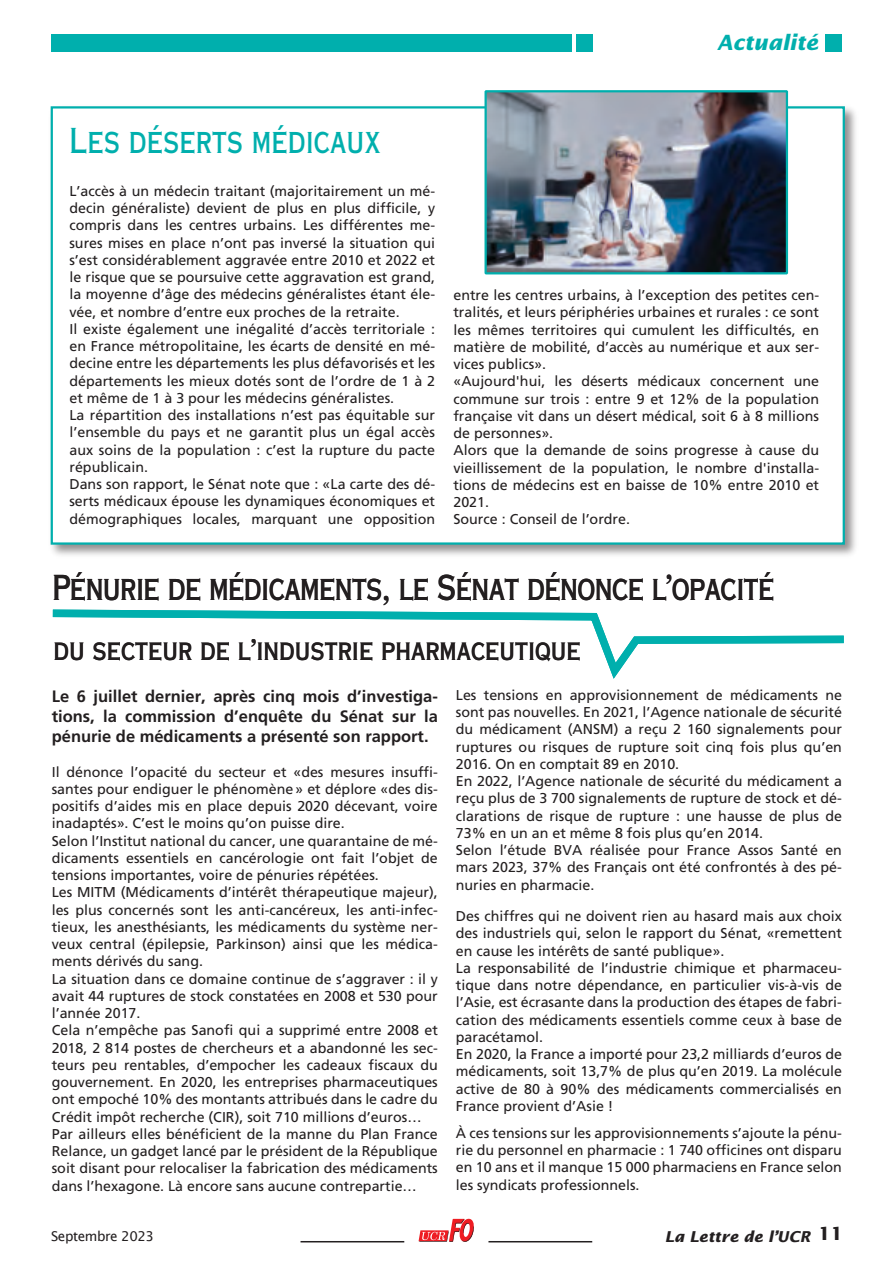
<style>
.page{position:relative;width:893px;height:1263px;background:#fff}
.page>*{position:absolute;margin:0;border:0;box-sizing:border-box;transform-origin:0 0}
.t1{font:34.5px "Copperplate Thirty AB";letter-spacing:-.02em;color:#231f20;scale:.85 1}
.t2{font:34.5px "Copperplate Thirty AB";color:#00afad;scale:.85 1}
.t3{font:28.5px "Copperplate Thirty AB";color:#231f20;scale:.9 1}
.t4{font:italic 700 21px "Lucida Sans";color:#00afad}
.t5{font:700 16.5px/20.2px "Frutiger";color:#231f20;text-align:justify}
.t6{font:italic 700 15px "Lucida Sans";color:#231f20}
.t7{font:14.25px/17.2px "Frutiger";color:#231f20}
.t8{font:13.5px "Lucida Sans";letter-spacing:-.03em;color:#231f20}
.s1{font-style:normal;font-size:18px}
</style>
<div class="page">
<svg style="left:419px;top:1219px;width:55px;height:23px"></svg>
<hr style="left:488px;top:1241px;width:104px;height:1px;background:#231f20">
<hr style="left:301px;top:1241px;width:103px;height:1px;background:#231f20">
<img style="left:50px;top:104px;width:806px;height:451px">
<div style="left:51px;top:106px;width:794px;height:439px;background:#fff;border:2px solid #00afad"></div>
<div style="left:51px;top:34px;width:520px;height:17px;background:#00afad"></div>
<div style="left:576px;top:34px;width:16px;height:17px;background:#00afad"></div>
<div style="left:826px;top:34px;width:16px;height:17px;background:#00afad"></div>
<img style="left:487px;top:93px;width:298px;height:178px">
<div style="left:484px;top:90px;width:304px;height:184px;border:2px solid #00afad"></div>
<svg style="left:52px;top:609px;width:792px;height:70px"></svg>
<h3 class="t4" style="left:717px;top:34px;width:103px">Actualité</h3>
<h1 class="t2" style="left:69px;top:121px;width:368px">Les déserts médicaux</h1>
<p class="t7" style="left:69px;top:183px;width:367px">L’accès à un médecin traitant (majoritairement un mé&shy;decin généraliste) devient de plus en plus difficile, y compris dans les centres urbains. Les différentes me&shy;sures mises en place n’ont pas inversé la situation qui s’est considérablement aggravée entre 2010 et 2022 et le risque que se poursuive cette aggravation est grand, la moyenne d’âge des médecins généralistes étant éle&shy;vée, et nombre d’entre eux proches de la retraite.<br>Il existe également une inégalité d’accès territoriale : en France métropolitaine, les écarts de densité en mé&shy;decine entre les départements les plus défavorisés et les départements les mieux dotés sont de l’ordre de 1 à 2 et même de 1 à 3 pour les médecins généralistes.<br>La répartition des installations n’est pas équitable sur l’ensemble du pays et ne garantit plus un égal accès aux soins de la population : c’est la rupture du pacte républicain.<br>Dans son rapport, le Sénat note que : «La carte des dé&shy;serts médicaux épouse les dynamiques économiques et démographiques locales, marquant une opposition</p>
<p class="t7" style="left:453px;top:288px;width:367px">entre les centres urbains, à l’exception des petites cen&shy;tralités, et leurs périphéries urbaines et rurales : ce sont les mêmes territoires qui cumulent les difficultés, en matière de mobilité, d’accès au numérique et aux ser&shy;vices publics».<br>«Aujourd'hui, les déserts médicaux concernent une commune sur trois : entre 9 et 12% de la population française vit dans un désert médical, soit 6 à 8 millions de personnes».<br>Alors que la demande de soins progresse à cause du vieillissement de la population, le nombre d'installa&shy;tions de médecins est en baisse de 10% entre 2010 et 2021.<br>Source : Conseil de l’ordre.</p>
<h1 class="t1" style="left:53px;top:568px;width:850px">Pénurie de médicaments, le Sénat dénonce l’opacité</h1>
<h2 class="t3" style="left:53px;top:634px;width:587px">du secteur de l’industrie pharmaceutique</h2>
<p class="t5" style="left:52px;top:687px;width:388px">Le 6 juillet dernier, après cinq mois d’investiga&shy;tions, la commission d’enquête du Sénat sur la pénurie de médicaments a présenté son rapport.</p>
<p class="t7" style="left:52px;top:764px;width:388px">Il dénonce l’opacité du secteur et «des mesures insuffi&shy;santes pour endiguer le phénomène » et déplore «des dis&shy;positifs d’aides mis en place depuis 2020 décevant, voire inadaptés». C’est le moins qu’on puisse dire.<br>Selon l’Institut national du cancer, une quarantaine de mé&shy;dicaments essentiels en cancérologie ont fait l’objet de tensions importantes, voire de pénuries répétées.<br>Les MITM (Médicaments d’intérêt thérapeutique majeur), les plus concernés sont les anti-cancéreux, les anti-infec&shy;tieux, les anesthésiants, les médicaments du système ner&shy;veux central (épilepsie, Parkinson) ainsi que les médica&shy;ments dérivés du sang.<br>La situation dans ce domaine continue de s’aggraver : il y avait 44 ruptures de stock constatées en 2008 et 530 pour l’année 2017.<br>Cela n’empêche pas Sanofi qui a supprimé entre 2008 et 2018, 2 814 postes de chercheurs et a abandonné les sec&shy;teurs peu rentables, d’empocher les cadeaux fiscaux du gouvernement. En 2020, les entreprises pharmaceutiques ont empoché 10% des montants attribués dans le cadre du Crédit impôt recherche (CIR), soit 710 millions d’euros… Par ailleurs elles bénéficient de la manne du Plan France Relance, un gadget lancé par le président de la République soit disant pour relocaliser la fabrication des médicaments dans l’hexagone. Là encore sans aucune contrepartie…</p>
<p class="t7" style="left:456px;top:687px;width:388px">Les tensions en approvisionnement de médicaments ne sont pas nouvelles. En 2021, l’Agence nationale de sécurité du médicament (ANSM) a reçu 2 160 signalements pour ruptures ou risques de rupture soit cinq fois plus qu’en 2016. On en comptait 89 en 2010.<br>En 2022, l’Agence nationale de sécurité du médicament a reçu plus de 3 700 signalements de rupture de stock et dé&shy;clarations de risque de rupture : une hausse de plus de 73% en un an et même 8 fois plus qu’en 2014.<br>Selon l’étude BVA réalisée pour France Assos Santé en mars 2023, 37% des Français ont été confrontés à des pé&shy;nuries en pharmacie.</p>
<p class="t7" style="left:456px;top:909px;width:388px">Des chiffres qui ne doivent rien au hasard mais aux choix des industriels qui, selon le rapport du Sénat, «remettent en cause les intérêts de santé publique».<br>La responsabilité de l’industrie chimique et pharmaceu&shy;tique dans notre dépendance, en particulier vis-à-vis de l’Asie, est écrasante dans la production des étapes de fabri&shy;cation des médicaments essentiels comme ceux à base de paracétamol.<br>En 2020, la France a importé pour 23,2 milliards d’euros de médicaments, soit 13,7% de plus qu’en 2019. La molécule active de 80 à 90% des médicaments commercialisés en France provient d’Asie !</p>
<p class="t7" style="left:456px;top:1125px;width:388px;text-align:justify">À ces tensions sur les approvisionnements s’ajoute la pénu&shy;rie du personnel en pharmacie : 1 740 officines ont disparu en 10 ans et il manque 15 000 pharmaciens en France selon les syndicats professionnels.</p>
<p class="t8" style="left:51px;top:1231px;width:105px">Septembre 2023</p>
<p class="t6" style="left:665px;top:1230px;width:179px">La Lettre de l’UCR <span class="s1">11</span></p>
</div>
